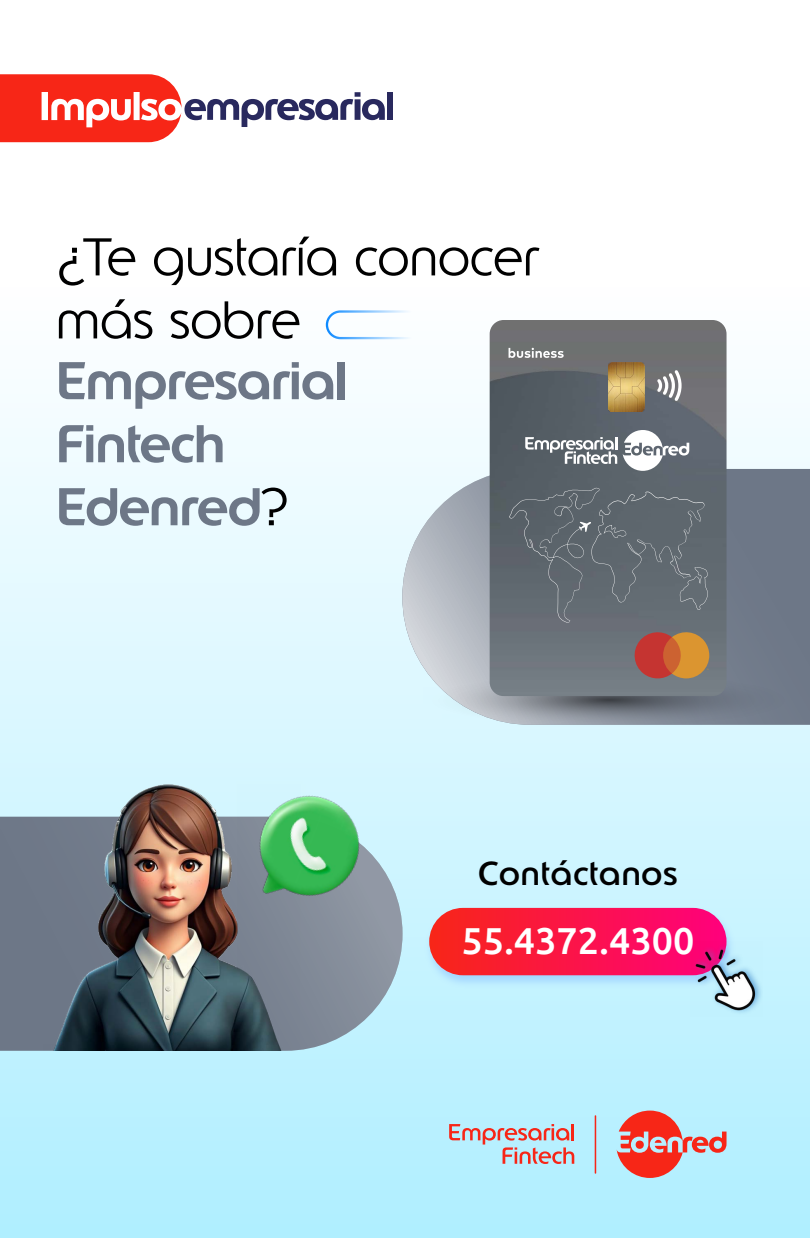
<style>
.page{position:relative;width:810px;height:1238px;background:#fff}
.page>*{position:absolute;margin:0;border:0;box-sizing:border-box;transform-origin:0 0}
.t1{font:300 52.5px/63px "Edenred";color:#000}
.t2{font:500 52.5px/63px "Edenred";letter-spacing:-.01em;color:#6d7787}
.t3{font:500 37.5px "Ubuntu";color:#fff}
.t4{font:33px "Edenred";letter-spacing:.03em;color:#000}
.s1{font-weight:300;color:#000}
</style>
<div class="page">
<div style="left:0;top:0;width:810px;height:1238px;background:linear-gradient(to bottom,#fff,#b3efff)"></div>
<svg style="left:402px;top:469px;width:408px;height:256px;background:#9ca5b1"></svg>
<svg style="left:0;top:816px;width:403px;height:234px;background:#8393a2"></svg>
<img style="left:516px;top:696px;width:185px;height:30px">
<img style="left:479px;top:676px;width:38px;height:47px">
<img style="left:699px;top:676px;width:39px;height:47px">
<img style="left:460px;top:679px;width:20px;height:42px">
<img style="left:737px;top:679px;width:19px;height:42px">
<img style="left:442px;top:682px;width:20px;height:36px">
<img style="left:755px;top:682px;width:20px;height:36px">
<img style="left:424px;top:687px;width:20px;height:26px">
<img style="left:773px;top:687px;width:20px;height:26px">
<img style="left:490px;top:320px;width:237px;height:376px">
<svg style="left:509px;top:487px;width:199px;height:135px;background:#626a71"></svg>
<svg style="left:632px;top:629px;width:77px;height:51px;background:#b56844"></svg>
<svg style="left:509px;top:348px;width:55px;height:10px"></svg>
<svg style="left:525px;top:437px;width:92px;height:27px"></svg>
<svg style="left:623px;top:430px;width:66px;height:41px"></svg>
<svg style="left:657px;top:370px;width:25px;height:31px"></svg>
<img style="left:609px;top:362px;width:35px;height:50px">
<div style="left:387px;top:92px;width:6px;height:28px;background:#29295e"></div>
<svg style="left:0;top:74px;width:385px;height:68px"></svg>
<hr style="left:595px;top:1115px;width:1px;height:58px;background:#f72617">
<svg style="left:617px;top:1110px;width:110px;height:67px;background:#d39697"></svg>
<svg style="left:449px;top:1124px;width:125px;height:40px;background:#c6bec6"></svg>
<svg style="left:325px;top:309px;width:143px;height:31px"></svg>
<img style="left:44px;top:699px;width:336px;height:351px">
<div style="left:424px;top:906px;width:312px;height:82px;background:#9aceff;opacity:.75"></div>
<div style="left:429px;top:908px;width:298px;height:67px;background:linear-gradient(to right,#f82517,#fe037e);border-radius:34px"></div>
<img style="left:228px;top:772px;width:156px;height:156px">
<img style="left:691px;top:941px;width:71px;height:75px">
<p class="t1" style="left:56px;top:225px;width:485px">¿Te gustaría conocer más sobre</p>
<p class="t2" style="left:56px;top:349px;width:293px">Empresarial<br>Fintech<br>Edenred<span class="s1">?</span></p>
<p class="t4" style="left:478px;top:851px;width:201px">Contáctanos</p>
<p class="t3" style="left:461px;top:917px;width:234px">55.4372.4300</p>
</div>
